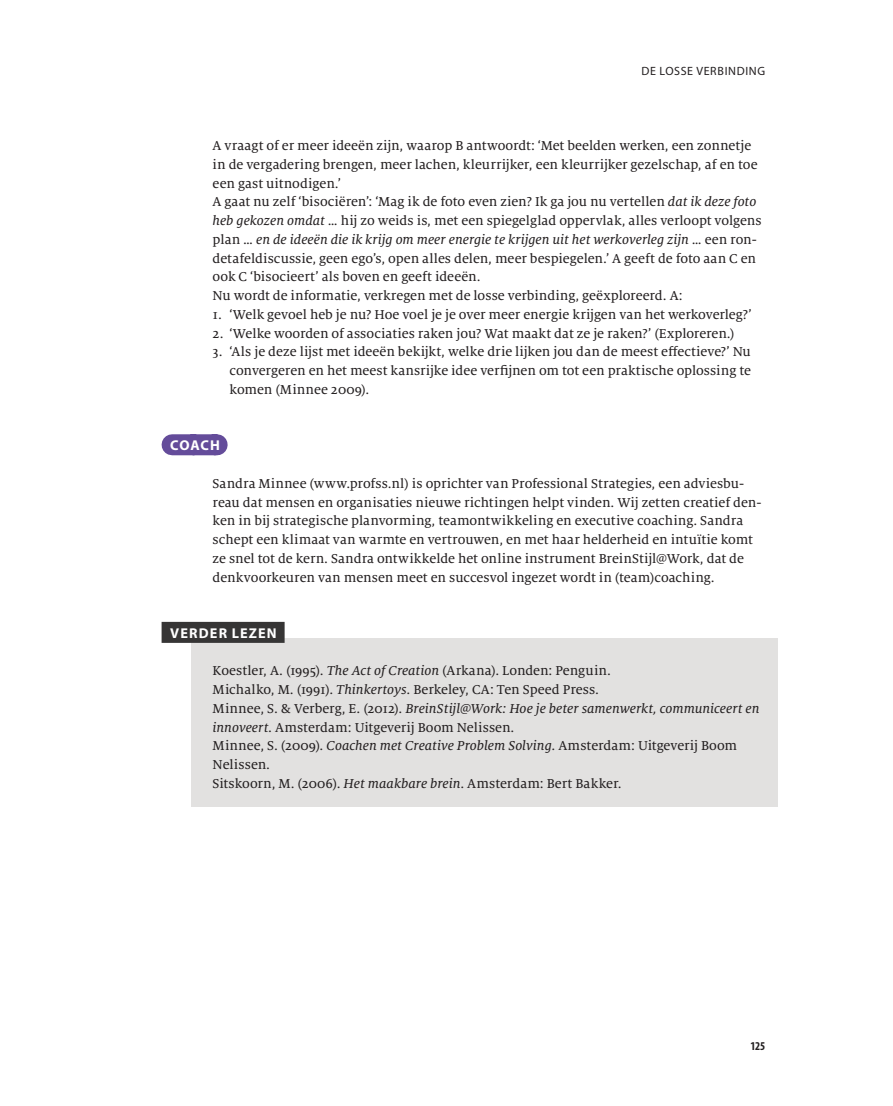
<style>
.page{position:relative;width:893px;height:1106px;background:#fff}
.page>*{position:absolute;margin:0;border:0;box-sizing:border-box;transform-origin:0 0}
.t1{font:14.25px/18.8px "Milo Serif OT Text";color:#231f20}
.t2{font:14.25px "Milo Serif OT Text Ita";color:#231f20}
.t3{font:700 14.25px "Myriad Pro";letter-spacing:.08em;color:#fff}
.t4{font:12px "Myriad Pro";letter-spacing:.055em;color:#231f20}
.t5{font:700 condensed 12px "Myriad Pro";color:#231f20}
.s1{font-family:"Milo Serif OT Text Ita"}
.s2{font-family:"Milo Serif OT Text"}
</style>
<div class="page">
<div style="left:191px;top:638px;width:587px;height:168px;background:#e2e1e0"></div>
<svg style="left:172px;top:434px;width:45px;height:21px"></svg>
<div style="left:162px;top:622px;width:123px;height:21px;background:#363535"></div>
<p class="t4" style="left:641px;top:64px;width:125px">DE LOSSE VERBINDING</p>
<p class="t1" style="left:213px;top:136px;width:551px">A vraagt of er meer ideeën zijn, waarop B antwoordt: ‘Met beelden werken, een zonnetje in de vergadering brengen, meer lachen, kleurrijker, een kleurrijker gezelschap, af en toe een gast uitnodigen.’<br>A gaat nu zelf ‘bisociëren’: ‘Mag ik de foto even zien? Ik ga jou nu vertellen <span class="s1">dat ik deze foto heb gekozen omdat</span> … hij zo weids is, met een spiegelglad oppervlak, alles verloopt volgens</p>
<p class="t2" style="left:213px;top:232px;width:546px"><span class="s2">plan …</span> en de ideeën die ik krijg om meer energie te krijgen uit het werkoverleg zijn <span class="s2">… een ron-</span></p>
<p class="t1" style="left:213px;top:249px;width:545px">detafeldiscussie, geen ego’s, open alles delen, meer bespiegelen.’ A geeft de foto aan C en ook C ‘bisocieert’ als boven en geeft ideeën.<br>Nu wordt de informatie, verkregen met de losse verbinding, geëxploreerd. A:</p>
<p class="t1" style="left:213px;top:305px;width:540px">1. ‘Welk gevoel heb je nu? Hoe voel je je over meer energie krijgen van het werkoverleg?’</p>
<p class="t1" style="left:213px;top:324px;width:524px">2. ‘Welke woorden of associaties raken jou? Wat maakt dat ze je raken?’ (Exploreren.)</p>
<p class="t1" style="left:230px;top:343px;width:523px;text-align:justify;text-indent:-17px">3. ‘Als je deze lijst met ideeën bekijkt, welke drie lijken jou dan de meest effectieve?’ Nu convergeren en het meest kansrijke idee verfijnen om tot een praktische oplossing te komen (Minnee 2009).</p>
<p class="t3" style="left:170px;top:436px;width:41px">COACH</p>
<p class="t1" style="left:213px;top:474px;width:550px">Sandra Minnee (www.profss.nl) is oprichter van Professional Strategies, een adviesbu&shy;reau dat mensen en organisaties nieuwe richtingen helpt vinden. Wij zetten creatief den&shy;ken in bij strategische planvorming, teamontwikkeling en executive coaching. Sandra schept een klimaat van warmte en vertrouwen, en met haar helderheid en intuïtie komt ze snel tot de kern. Sandra ontwikkelde het online instrument BreinStijl@Work, dat de denkvoorkeuren van mensen meet en succesvol ingezet wordt in (team)coaching.</p>
<p class="t3" style="left:170px;top:623px;width:108px">VERDER LEZEN</p>
<p class="t1" style="left:213px;top:662px;width:400px">Koestler, A. (1995). <span class="s1">The Act of Creation</span> (Arkana). Londen: Penguin.<br>Michalko, M. (1991). <span class="s1">Thinkertoys</span>. Berkeley, CA: Ten Speed Press.</p>
<p class="t2" style="left:213px;top:701px;width:549px"><span class="s2">Minnee, S. &amp; Verberg, E. (2012).</span> BreinStijl@Work: Hoe je beter samenwerkt, communiceert en</p>
<p class="t1" style="left:213px;top:718px;width:526px"><span class="s1">innoveert</span>. Amsterdam: Uitgeverij Boom Nelissen.<br>Minnee, S. (2009). <span class="s1">Coachen met Creative Problem Solving</span>. Amsterdam: Uitgeverij Boom Nelissen.<br>Sitskoorn, M. (2006). <span class="s1">Het maakbare brein</span>. Amsterdam: Bert Bakker.</p>
<p class="t5" style="left:750px;top:1039px;width:17px">125</p>
</div>
